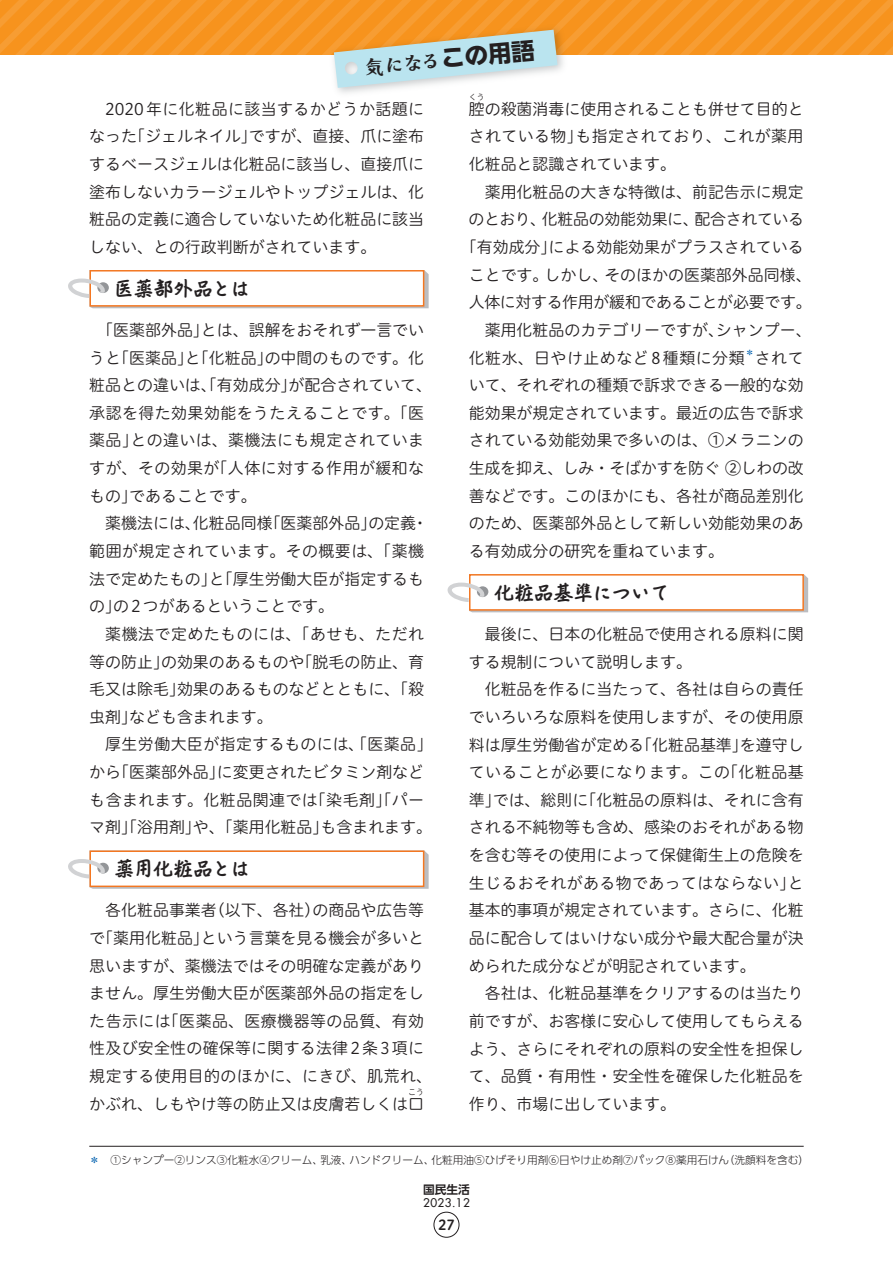
<style>
.page{position:relative;width:893px;height:1263px;background:#fff}
.page>*{position:absolute;margin:0;border:0;box-sizing:border-box;transform-origin:0 0}
.t1{font:700 23.4px "Wanpaku GN Std";color:#231f20}
.t2{font:20.25px "Kafu Marker Std B";letter-spacing:-.04em;color:#231f20}
.t3{font:700 19.95px "Moaria Std";color:#231f20}
.t4{font:15.9px/27.6px "Hiragino UD Sans R Std W3";color:#231f20;text-align:justify}
.t5{font:15.9px/27.6px "Hiragino UD Sans R Std W3";letter-spacing:.025em;color:#231f20}
.t6{font:15.9px "Hiragino UD Sans R Std W3";letter-spacing:-.02em;color:#231f20}
.t7{font:15.9px "Hiragino UD Sans R Std W3";letter-spacing:-.025em;color:#231f20}
.t8{font:15.9px "Hiragino UD Sans R Std W3";letter-spacing:.03em;color:#231f20}
.t9{font:13.8px "Hiragino UD Sans R Std W6";color:#231f20}
.t10{font:500 11.7px "Futura Std";letter-spacing:.04em;color:#231f20}
.t11{font:700 11.7px "UD Shin Go Pro De";color:#231f20}
.t12{font:300 10.65px "UD Shin Go Pro";color:#231f20}
.t13{font:500 9.3px "UD Shin Go Pro";color:#0160ae}
.t14{font:7.95px "Hiragino UD Sans R Std W3";color:#231f20}
.s1{font-family:"UD Shin Go Pro"}
.s2{font-weight:500;color:#0160ae}
</style>
<div class="page">
<svg style="left:0;top:0;width:893px;height:93px"></svg>
<svg style="left:448px;top:574px;width:360px;height:38px"></svg>
<svg style="left:68px;top:270px;width:361px;height:38px"></svg>
<svg style="left:68px;top:850px;width:361px;height:39px"></svg>
<hr style="left:89px;top:1146px;width:715px;height:1px;background:#231f20">
<div style="left:434px;top:1212px;width:25px;height:25px;border:1px solid #231f20;border-radius:50%"></div>
<h1 class="t1" style="left:440px;top:41px;width:95px;rotate:-5deg">この<span class="s1">用語</span></h1>
<p class="t4" style="left:469px;top:94px;width:336px">腔の殺菌消毒に使用されることも併せて目的と</p>
<p class="t3" style="left:366px;top:48px;width:77px;rotate:3deg">気になる</p>
<p class="t14" style="left:469px;top:91px;width:17px">くう</p>
<p class="t5" style="left:469px;top:122px;width:336px">されている物」も指定されており、これが薬用化粧品と認識されています。</p>
<p class="t4" style="left:485px;top:177px;width:320px">薬用化粧品の大きな特徴は、前記告示に規定</p>
<p class="t6" style="left:469px;top:207px;width:337px">のとおり、化粧品の効能効果に、配合されている</p>
<p class="t4" style="left:461px;top:232px;width:344px">「有効成分」による効能効果がプラスされている</p>
<p class="t4" style="left:469px;top:260px;width:344px">ことです。しかし、そのほかの医薬部外品同様、</p>
<p class="t7" style="left:469px;top:290px;width:344px">人体に対する作用が緩和であることが必要です。</p>
<p class="t4" style="left:485px;top:315px;width:328px">薬用化粧品のカテゴリーですが、シャンプー、</p>
<p class="t8" style="left:469px;top:346px;width:277px">化粧水、日やけ止めなど8種類に分類</p>
<p class="t13" style="left:745px;top:345px;width:11px">＊</p>
<p class="t4" style="left:89px;top:94px;width:336px;text-indent:16px">2020年に化粧品に該当するかどうか話題になった「ジェルネイル」ですが、直接、爪に塗布するベースジェルは化粧品に該当し、直接爪に塗布しないカラージェルやトップジェルは、化粧品の定義に適合していないため化粧品に該当しない、との行政判断がされています。</p>
<p class="t2" style="left:114px;top:271px;width:137px">医薬部外品とは</p>
<p class="t4" style="left:89px;top:315px;width:344px;text-align:left;text-indent:8px">「医薬部外品」とは、誤解をおそれず一言でいうと「医薬品」と「化粧品」の中間のものです。化粧品との違いは、「有効成分」が配合されていて、承認を得た効果効能をうたえることです。「医薬品」との違いは、薬機法にも規定されていますが、その効果が「人体に対する作用が緩和なもの」であることです。</p>
<p class="t4" style="left:89px;top:509px;width:340px;text-align:left;text-indent:16px">薬機法には、化粧品同様「医薬部外品」の定義・範囲が規定されています。その概要は、「薬機法で定めたもの」と「厚生労働大臣が指定するもの」の2つがあるということです。</p>
<p class="t4" style="left:89px;top:619px;width:336px;text-indent:16px">薬機法で定めたものには、「あせも、ただれ等の防止」の効果のあるものや「脱毛の防止、育毛又は除毛」効果のあるものなどとともに、「殺虫剤」なども含まれます。</p>
<p class="t4" style="left:89px;top:730px;width:345px;text-align:left;text-indent:16px">厚生労働大臣が指定するものには、「医薬品」から「医薬部外品」に変更されたビタミン剤なども含まれます。化粧品関連では「染毛剤」「パーマ剤」「浴用剤」や、「薬用化粧品」も含まれます。</p>
<p class="t4" style="left:469px;top:343px;width:336px;text-indent:286px">されていて、それぞれの種類で訴求できる一般的な効能効果が規定されています。最近の広告で訴求されている効能効果で多いのは、①メラニンの生成を抑え、しみ・そばかすを防ぐ ②しわの改善などです。このほかにも、各社が商品差別化のため、医薬部外品として新しい効能効果のある有効成分の研究を重ねています。</p>
<p class="t2" style="left:494px;top:575px;width:177px">化粧品基準について</p>
<p class="t4" style="left:469px;top:619px;width:336px;text-indent:16px">最後に、日本の化粧品で使用される原料に関する規制について説明します。</p>
<p class="t4" style="left:469px;top:674px;width:336px;text-indent:16px">化粧品を作るに当たって、各社は自らの責任でいろいろな原料を使用しますが、その使用原料は厚生労働省が定める「化粧品基準」を遵守していることが必要になります。この「化粧品基準」では、総則に「化粧品の原料は、それに含有される不純物等も含め、感染のおそれがある物を含む等その使用によって保健衛生上の危険を生じるおそれがある物であってはならない」と基本的事項が規定されています。さらに、化粧品に配合してはいけない成分や最大配合量が決められた成分などが明記されています。</p>
<p class="t4" style="left:469px;top:978px;width:336px;text-indent:16px">各社は、化粧品基準をクリアするのは当たり前ですが、お客様に安心して使用してもらえるよう、さらにそれぞれの原料の安全性を担保して、品質・有用性・安全性を確保した化粧品を作り、市場に出しています。</p>
<p class="t2" style="left:115px;top:852px;width:137px">薬用化粧品とは</p>
<p class="t4" style="left:89px;top:896px;width:344px;text-align:center">各化粧品事業者（以下、各社）の商品や広告等<br>で「薬用化粧品」という言葉を見る機会が多いと思いますが、薬機法ではその明確な定義がありません。厚生労働大臣が医薬部外品の指定をした告示には「医薬品、医療機器等の品質、有効性及び安全性の確保等に関する法律2条3項に規定する使用目的のほかに、にきび、肌荒れ、かぶれ、しもやけ等の防止又は皮膚若しくは口</p>
<p class="t14" style="left:408px;top:1086px;width:17px">こう</p>
<p class="t12" style="left:89px;top:1151px;width:721px"><span class="s2">＊　</span>①シャンプー②リンス③化粧水④クリーム、乳液、ハンドクリーム、化粧用油⑤ひげそり用剤⑥日やけ止め剤⑦パック⑧薬用石けん（洗顔料を含む）</p>
<p class="t11" style="left:423px;top:1179px;width:48px">国民生活</p>
<p class="t10" style="left:423px;top:1196px;width:48px">2023.12</p>
<p class="t9" style="left:438px;top:1214px;width:18px">27</p>
</div>
